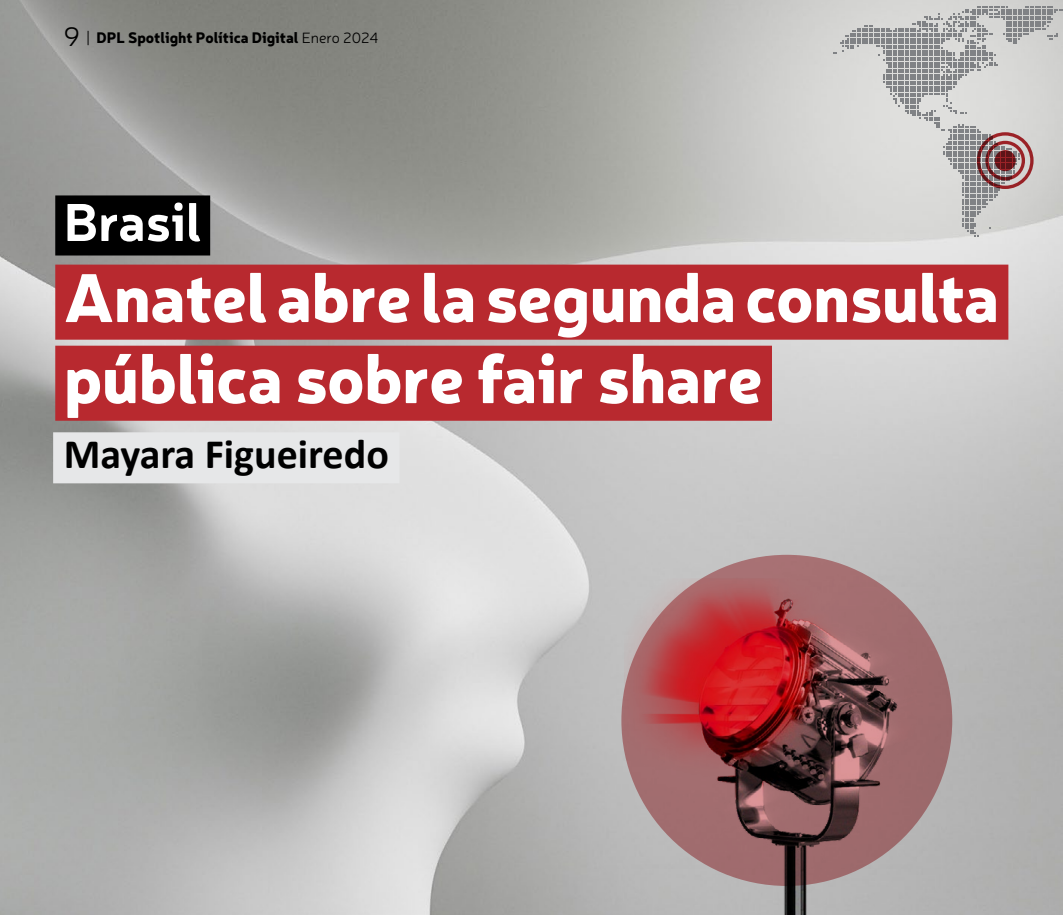
<style>
.page{position:relative;width:1063px;height:915px;background:#fff}
.page>*{position:absolute;margin:0;border:0;box-sizing:border-box;transform-origin:0 0}
.t1{font:900 67.5px/81px "Neris";letter-spacing:-.01em;color:#fff}
.t2{font:700 52.5px "Neris";color:#fff}
.t3{font:700 42px "Calibri";color:#000}
.t4{font:900 15px "Neris";color:#000}
.s1{font-weight:300;font-size:27px}
.s2{font-weight:300}
</style>
<div class="page">
<img style="left:0;top:0;width:1063px;height:914px">
<svg style="left:833px;top:7px;width:230px;height:229px;background:#c9c8c7"></svg>
<div style="left:55px;top:195px;width:155px;height:60px;background:#000"></div>
<div style="left:55px;top:264px;width:953px;height:75px;background:#b8292f"></div>
<div style="left:55px;top:345px;width:717px;height:75px;background:#b8292f"></div>
<div style="left:53px;top:432px;width:347px;height:51px;background:#e6e7e8"></div>
<img style="left:624px;top:545px;width:292px;height:369px">
<svg style="left:621px;top:554px;width:331px;height:331px;background:#974f52"></svg>
<svg style="left:995px;top:150px;width:21px;height:21px"></svg>
<div style="left:985px;top:141px;width:40px;height:39px;border:3px solid #b8292f;border-radius:50%"></div>
<div style="left:977px;top:132px;width:57px;height:57px;border:3px solid #b8292f;border-radius:50%"></div>
<p class="t4" style="left:64px;top:27px;width:316px"><span class="s1">9</span> <span class="s2">|</span> DPL Spotlight Política Digital <span class="s2">Enero 2024</span></p>
<p class="t2" style="left:64px;top:185px;width:139px">Brasil</p>
<p class="t1" style="left:64px;top:253px;width:937px">Anatel abre la segunda consulta pública sobre fair share</p>
<p class="t3" style="left:64px;top:428px;width:327px">Mayara Figueiredo</p>
</div>
